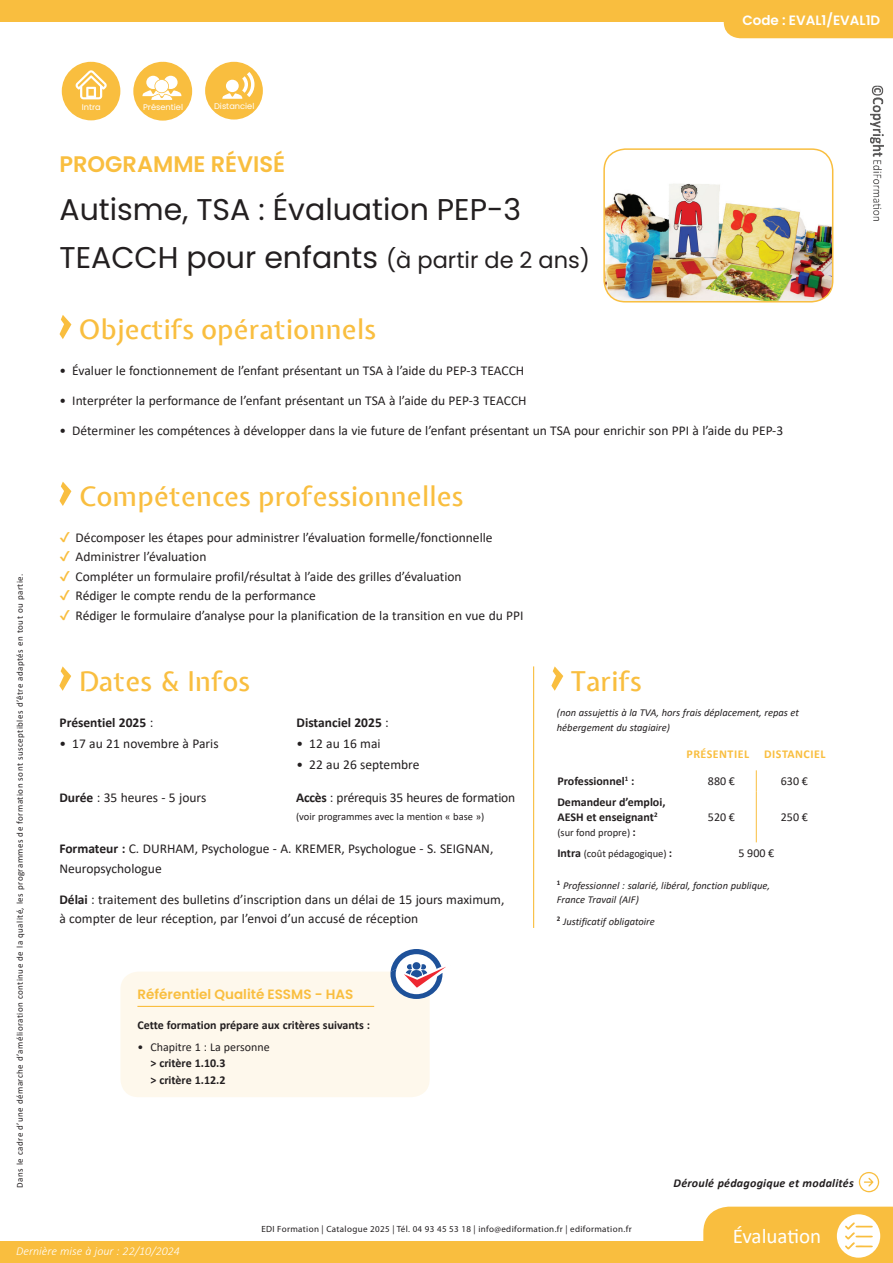
<style>
.page{position:relative;width:893px;height:1263px;background:#fff}
.page>*{position:absolute;margin:0;border:0;box-sizing:border-box;transform-origin:0 0}
.t1{font:30px/48px "Poppins";color:#231f20}
.t2{font:500 27px "Expletus Sans";letter-spacing:.01em;color:#f9be3f}
.t3{font:600 22.5px "Poppins";color:#f9be3f}
.t4{font:21px "Calibri";color:#fff}
.t5{font:13.5px/19.5px "Calibri";color:#231f20}
.t6{font:700 13.5px "Calibri";color:#231f20}
.t7{font:600 13.5px "Poppins";color:#f9be3f}
.t8{font:600 13.5px "Poppins";color:#fff}
.t9{font:700 12px/15px "Calibri";color:#231f20}
.t10{font:12px "Calibri";color:#231f20}
.t11{font:italic 700 12px "Calibri";letter-spacing:.02em;color:#231f20}
.t12{font:italic 300 12px "Calibri";color:#fff}
.t13{font:700 12px "Calibri";letter-spacing:.04em;color:#f9be3f}
.t14{font:italic 10.5px/15px "Calibri";color:#231f20}
.t15{font:10.5px "Calibri";color:#231f20}
.t16{font:9px "Calibri";letter-spacing:.05em;color:#231f20}
.t17{font:9px "Myriad Pro";letter-spacing:.04em;color:#231f20}
.t18{font:8.25px "Poppins";color:#fff}
.s1{font-size:22.5px}
.s2{color:#f9be3f}
.s3{font-weight:400}
.s4{font-weight:700}
.s5{font-weight:700;font-size:12px}
</style>
<div class="page">
<div style="left:0;top:1241px;width:744px;height:22px;background:#f9be3f"></div>
<svg style="left:703px;top:1206px;width:190px;height:57px"></svg>
<img style="left:871px;top:86px;width:13px;height:134px">
<div style="left:0;top:0;width:893px;height:22px;background:#f9be3f"></div>
<svg style="left:131px;top:60px;width:63px;height:63px;background:#faca62"></svg>
<div style="left:146px;top:76px;width:14px;height:13px;background:#fff;border-radius:50%"></div>
<div style="left:164px;top:76px;width:14px;height:13px;background:#fff;border-radius:50%"></div>
<svg style="left:142px;top:79px;width:39px;height:21px"></svg>
<svg style="left:60px;top:60px;width:63px;height:63px;fill:#f9be3f"></svg>
<svg style="left:75px;top:70px;width:32px;height:29px"></svg>
<div style="left:203px;top:60px;width:62px;height:62px;background:#f9be3f;border:2px solid #fff;border-radius:50%"></div>
<svg style="left:222px;top:72px;width:32px;height:27px"></svg>
<svg style="left:859px;top:1172px;width:20px;height:20px"></svg>
<svg style="left:60px;top:315px;width:11px;height:24px"></svg>
<svg style="left:60px;top:482px;width:11px;height:24px"></svg>
<svg style="left:59px;top:666px;width:12px;height:25px"></svg>
<hr style="left:533px;top:666px;width:1px;height:262px;background:#f9be3f">
<svg style="left:756px;top:770px;width:1px;height:21px"></svg>
<hr style="left:756px;top:791px;width:1px;height:51px;background:#f9be3f">
<svg style="left:551px;top:666px;width:12px;height:25px"></svg>
<img style="left:606px;top:149px;width:227px;height:153px">
<div style="left:603px;top:148px;width:230px;height:154px;border:2px solid #f9be3f;border-radius:21px"></div>
<div style="left:724px;top:22px;width:169px;height:16px;background:#f9be3f"></div>
<div style="left:120px;top:971px;width:310px;height:126px;background:#fef8ec;border-radius:18px"></div>
<hr style="left:137px;top:1006px;width:237px;height:1px;background:#f9be3f">
<svg style="left:390px;top:949px;width:56px;height:50px"></svg>
<p class="t18" style="left:82px;top:102px;width:20px">Intra</p>
<p class="t18" style="left:143px;top:102px;width:41px">Présentiel</p>
<p class="t18" style="left:214px;top:101px;width:42px">Distanciel</p>
<h3 class="t3" style="left:60px;top:151px;width:227px">PROGRAMME révisé</h3>
<h1 class="t1" style="left:60px;top:186px;width:532px">Autisme, TSA : Évaluation PEP-3<br>TEACCH pour enfants <span class="s1">(à partir de 2 ans)</span></h1>
<p class="t8" style="left:742px;top:13px;width:139px">Code : EVAL1/EVAL1D</p>
<p class="t16" style="left:14px;top:1187px;width:615px;rotate:-90deg">Dans le cadre d’une démarche d’amélioration continue de la qualité, les programmes de formation sont susceptibles d’être adaptés en tout ou partie.</p>
<h2 class="t2" style="left:79px;top:315px;width:298px">Objectifs opérationnels</h2>
<p class="t5" style="left:60px;top:360px;width:466px">• Évaluer le fonctionnement de l’enfant présentant un TSA à l’aide du PEP-3 TEACCH</p>
<p class="t5" style="left:60px;top:390px;width:469px">• Interpréter la performance de l’enfant présentant un TSA à l’aide du PEP-3 TEACCH</p>
<p class="t5" style="left:60px;top:420px;width:725px">• Déterminer les compétences à développer dans la vie future de l’enfant présentant un TSA pour enrichir son PPI à l’aide du PEP-3</p>
<h2 class="t2" style="left:79px;top:482px;width:385px">Compétences professionnelles</h2>
<p class="t5" style="left:60px;top:527px;width:435px"><span class="s2">✔</span> Décomposer les étapes pour administrer l’évaluation formelle/fonctionnelle</p>
<p class="t5" style="left:60px;top:546px;width:148px"><span class="s2">✔</span> Administrer l’évaluation</p>
<p class="t5" style="left:60px;top:566px;width:404px"><span class="s2">✔</span> Compléter un formulaire profil/résultat à l’aide des grilles d’évaluation</p>
<p class="t5" style="left:60px;top:585px;width:258px"><span class="s2">✔</span> Rédiger le compte rendu de la performance</p>
<p class="t5" style="left:60px;top:605px;width:466px"><span class="s2">✔</span> Rédiger le formulaire d’analyse pour la planification de la transition en vue du PPI</p>
<h2 class="t2" style="left:79px;top:666px;width:172px">Dates &amp; Infos</h2>
<p class="t6" style="left:60px;top:713px;width:95px">Présentiel 2025 <span class="s3">:</span></p>
<p class="t5" style="left:60px;top:733px;width:161px">• 17 au 21 novembre à Paris</p>
<p class="t6" style="left:296px;top:713px;width:94px">Distanciel 2025 <span class="s3">:</span></p>
<p class="t5" style="left:296px;top:733px;width:86px">• 12 au 16 mai</p>
<p class="t5" style="left:296px;top:754px;width:124px">• 22 au 26 septembre</p>
<p class="t5" style="left:59px;top:788px;width:149px"><span class="s4">Durée</span> : 35 heures - 5 jours</p>
<p class="t5" style="left:296px;top:788px;width:221px"><span class="s4">Accès</span> : prérequis 35 heures de formation</p>
<p class="t15" style="left:296px;top:809px;width:190px">(voir programmes avec la mention « base »)</p>
<p class="t5" style="left:59px;top:838px;width:436px"><span class="s4">Formateur :</span> C. DURHAM, Psychologue - A. KREMER, Psychologue - S. SEIGNAN,<br>Neuropsychologue</p>
<p class="t5" style="left:59px;top:889px;width:446px"><span class="s4">Délai</span> : traitement des bulletins d’inscription dans un délai de 15 jours maximum, à compter de leur réception, par l’envoi d’un accusé de réception</p>
<p class="t7" style="left:138px;top:986px;width:216px">Référentiel Qualité ESS MS - HAS</p>
<p class="t9" style="left:137px;top:1017px;width:234px">Cette formation prépare aux critères suivants :</p>
<p class="t10" style="left:138px;top:1038px;width:134px">• Chapitre 1 : La personne</p>
<p class="t9" style="left:150px;top:1054px;width:77px;line-height:16.5px">&gt; critère 1.10.3 &gt; critère 1.12.2</p>
<h2 class="t2" style="left:571px;top:666px;width:72px">Tarifs</h2>
<p class="t14" style="left:557px;top:704px;width:244px">(non assujettis à la TVA, hors frais déplacement, repas et hébergement du stagiaire)</p>
<p class="t13" style="left:686px;top:746px;width:64px">Présentiel</p>
<p class="t13" style="left:764px;top:746px;width:63px">Distanciel</p>
<p class="t9" style="left:557px;top:774px;width:78px">Professionnel<sup>1</sup> :</p>
<p class="t10" style="left:708px;top:773px;width:29px">880 €</p>
<p class="t10" style="left:781px;top:773px;width:29px">630 €</p>
<p class="t9" style="left:557px;top:795px;width:110px">Demandeur d’emploi,<br>AESH et enseignant<sup>2</sup></p>
<p class="t15" style="left:557px;top:825px;width:80px">(sur fond propre) <span class="s5">:</span></p>
<p class="t10" style="left:708px;top:809px;width:29px">520 €</p>
<p class="t10" style="left:781px;top:809px;width:29px">250 €</p>
<p class="t15" style="left:557px;top:846px;width:116px"><span class="s5">Intra</span> (coût pédagogique) <span class="s5">:</span></p>
<p class="t10" style="left:738px;top:845px;width:37px">5 900 €</p>
<p class="t14" style="left:557px;top:879px;width:215px;line-height:13.5px"><sup>1</sup> Professionnel : salarié, libéral, fonction publique,<br>France Travail (AIF)</p>
<p class="t14" style="left:557px;top:913px;width:100px"><sup>2</sup> Justificatif obligatoire</p>
<p class="t11" style="left:674px;top:1174px;width:182px">Déroulé pédagogique et modalités</p>
<p class="t17" style="left:261px;top:1223px;width:372px">EDI Formation | Catalogue 2025 | Tél. 04 93 45 53 18 | info@ediformation.fr | ediformation.fr</p>
<h3 class="t4" style="left:733px;top:1221px;width:90px">Évaluation</h3>
<p class="t12" style="left:16px;top:1244px;width:165px">Dernière mise à jour : 22/10/2024</p>
</div>
